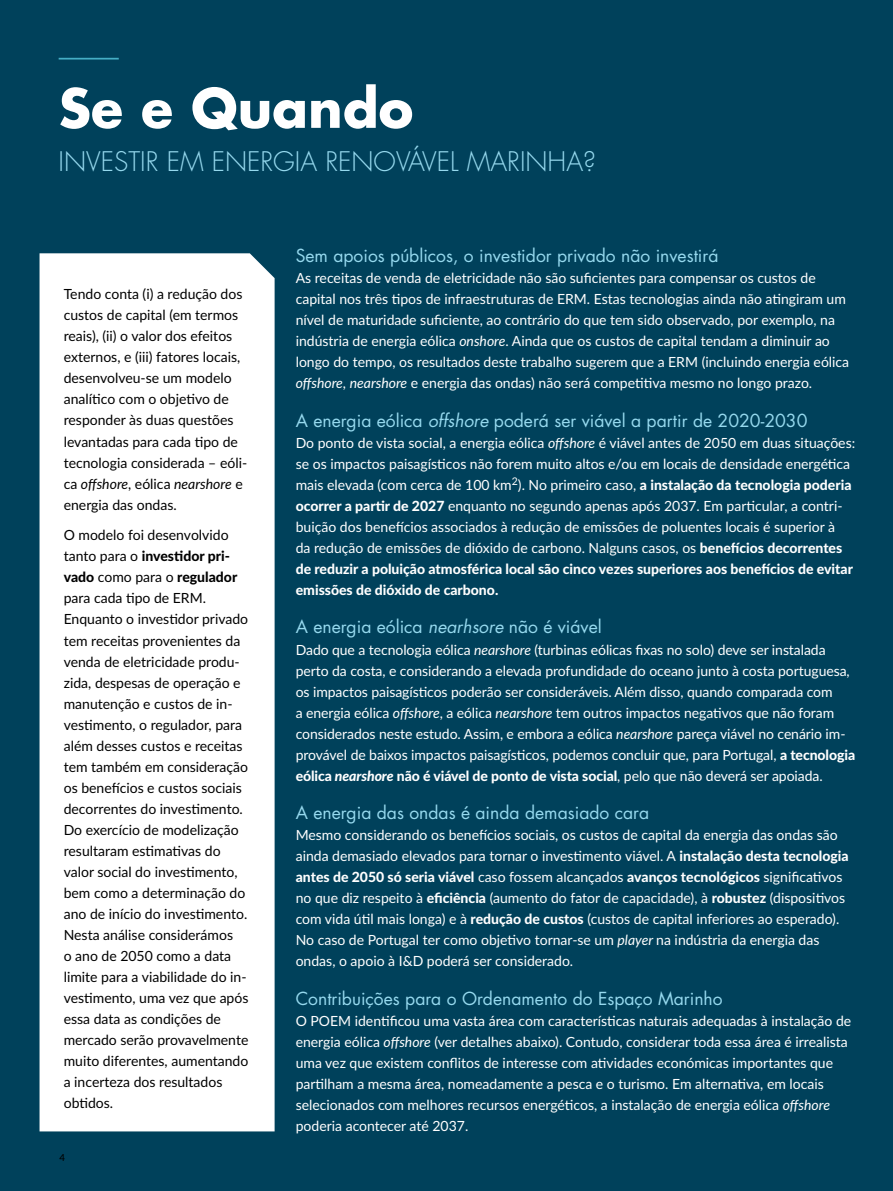
<style>
.page{position:relative;width:893px;height:1191px;background:#00415b}
.page>*{position:absolute;margin:0;border:0;box-sizing:border-box;transform-origin:0 0}
.t1{font:700 52.5px "Futura Std";color:#fff}
.t2{font:300 26.25px "Futura Std";color:#96d9ee}
.t3{font:17.5px "Futura Std";color:#96d9ee}
.t4{font:14px/21px "Lato";color:#fff}
.t5{font:14px/21px "Lato";color:#000}
.t6{font:500 9.62px "Lato";color:#000}
.s1{font-style:italic}
.s2{font-weight:800}
.s3{font-weight:800;font-style:italic}
</style>
<div class="page">
<hr style="left:59px;top:58px;width:60px;height:2px;background:#45aec5">
<div style="left:40px;top:253px;width:235px;height:878px;background:#fff"></div>
<h1 class="t1" style="left:59px;top:73px;width:356px">Se e Quando</h1>
<h2 class="t2" style="left:59px;top:145px;width:539px">INVESTIR EM ENERGIA RENOVÁVEL MARINHA?</h2>
<p class="t5" style="left:64px;top:283px;width:185px">Tendo conta (i) a redução dos custos de capital (em termos reais), (ii) o valor dos efeitos externos, e (iii) fatores locais, desenvolveu-se um modelo analítico com o objetivo de responder às duas questões levantadas para cada tipo de tecnologia considerada – eóli&shy;ca <span class="s1">offshore</span>, eólica <span class="s1">nearshore</span> e energia das ondas.</p>
<p class="t5" style="left:64px;top:524px;width:186px">O modelo foi desenvolvido tanto para o <span class="s2">investidor pri&shy;vado</span> como para o <span class="s2">regulador </span>para cada tipo de ERM.<br>Enquanto o investidor privado tem receitas provenientes da venda de eletricidade produ&shy;zida, despesas de operação e manutenção e custos de in&shy;vestimento, o regulador, para além desses custos e receitas tem também em consideração os benefícios e custos sociais decorrentes do investimento.<br>Do exercício de modelização resultaram estimativas do valor social do investimento, bem como a determinação do ano de início do investimento.<br>Nesta análise considerámos<br>o ano de 2050 como a data limite para a viabilidade do in&shy;vestimento, uma vez que após essa data as condições de mercado serão provavelmente muito diferentes, aumentando a incerteza dos resultados obtidos.</p>
<p class="t6" style="left:60px;top:1150px;width:7px">4</p>
<p class="t3" style="left:296px;top:245px;width:424px">Sem apoios públicos, o investidor privado não investirá</p>
<p class="t4" style="left:296px;top:267px;width:555px">As receitas de venda de eletricidade não são suficientes para compensar os custos de capital nos três tipos de infraestruturas de ERM. Estas tecnologias ainda não atingiram um nível de maturidade suficiente, ao contrário do que tem sido observado, por exemplo, na indústria de energia eólica <span class="s1">onshore</span>. Ainda que os custos de capital tendam a diminuir ao longo do tempo, os resultados deste trabalho sugerem que a ERM (incluindo energia eólica <span class="s1">offshore</span>, <span class="s1">nearshore</span> e energia das ondas) não será competitiva mesmo no longo prazo.</p>
<p class="t3" style="left:296px;top:409px;width:513px">A energia eólica <span class="s1">offshore</span> poderá ser viável a partir de 2020-2030</p>
<p class="t4" style="left:296px;top:432px;width:561px">Do ponto de vista social, a energia eólica <span class="s1">offshore</span> é viável antes de 2050 em duas situações: se os impactos paisagísticos não forem muito altos e/ou em locais de densidade energética mais elevada (com cerca de 100 km<sup>2</sup>). No primeiro caso, <span class="s2">a instalação da tecnologia poderia ocorrer a partir de 2027</span> enquanto no segundo apenas após 2037. Em particular, a contri&shy;buição dos benefícios associados à redução de emissões de poluentes locais é superior à<br>da redução de emissões de dióxido de carbono. Nalguns casos, os <span class="s2">benefícios decorrentes de reduzir a poluição atmosférica local são cinco vezes superiores aos benefícios de evitar emissões de dióxido de carbono.</span></p>
<p class="t3" style="left:296px;top:616px;width:308px">A energia eólica <span class="s1">nearhsore</span> não é viável</p>
<p class="t4" style="left:296px;top:638px;width:561px">Dado que a tecnologia eólica <span class="s1">nearshore</span> (turbinas eólicas fixas no solo) deve ser instalada perto da costa, e considerando a elevada profundidade do oceano junto à costa portuguesa, os impactos paisagísticos poderão ser consideráveis. Além disso, quando comparada com<br>a energia eólica <span class="s1">offshore</span>, a eólica <span class="s1">nearshore</span> tem outros impactos negativos que não foram considerados neste estudo. Assim, e embora a eólica <span class="s1">nearshore</span> pareça viável no cenário im&shy;provável de baixos impactos paisagísticos, podemos concluir que, para Portugal, <span class="s2">a tecnologia eólica</span> <span class="s3">nearshore</span> <span class="s2">não é viável de ponto de vista social</span>, pelo que não deverá ser apoiada.</p>
<p class="t3" style="left:296px;top:801px;width:355px">A energia das ondas é ainda demasiado cara</p>
<p class="t4" style="left:296px;top:824px;width:554px">Mesmo considerando os benefícios sociais, os custos de capital da energia das ondas são ainda demasiado elevados para tornar o investimento viável. A <span class="s2">instalação desta tecnologia antes de 2050 só seria viável</span> caso fossem alcançados <span class="s2">avanços tecnológicos</span> significativos no que diz respeito à <span class="s2">eficiência</span> (aumento do fator de capacidade), à <span class="s2">robustez</span> (dispositivos com vida útil mais longa) e à <span class="s2">redução de custos</span> (custos de capital inferiores ao esperado).<br>No caso de Portugal ter como objetivo tornar-se um <span class="s1">player</span> na indústria da energia das ondas, o apoio à I&amp;D poderá ser considerado.</p>
<p class="t3" style="left:296px;top:987px;width:428px">Contribuições para o Ordenamento do Espaço Marinho</p>
<p class="t4" style="left:296px;top:1009px;width:557px">O POEM identificou uma vasta área com características naturais adequadas à instalação de energia eólica <span class="s1">offshore</span> (ver detalhes abaixo). Contudo, considerar toda essa área é irrealista uma vez que existem conflitos de interesse com atividades económicas importantes que partilham a mesma área, nomeadamente a pesca e o turismo. Em alternativa, em locais selecionados com melhores recursos energéticos, a instalação de energia eólica <span class="s1">offshore </span>poderia acontecer até 2037.</p>
</div>
